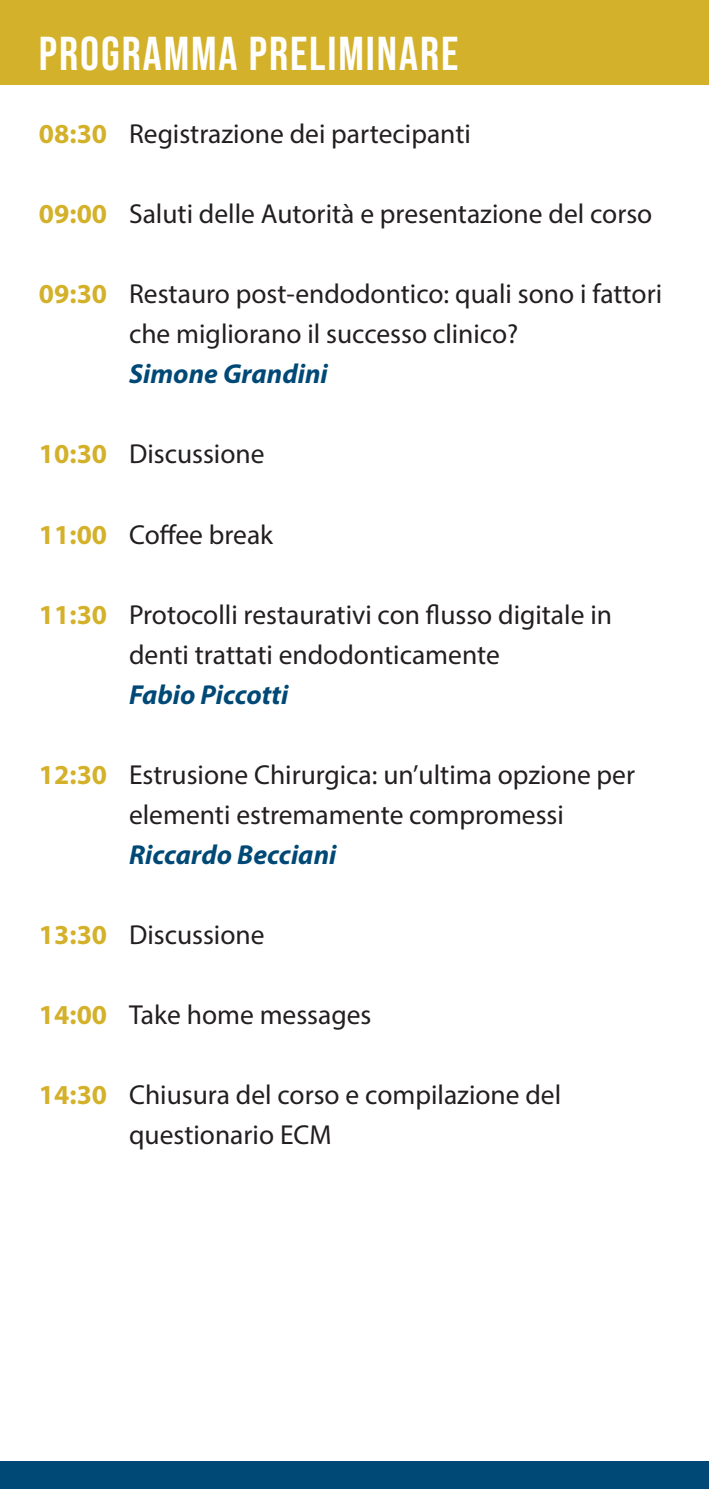
<style>
.page{position:relative;width:709px;height:1489px;background:#fff}
.page>*{position:absolute;margin:0;border:0;box-sizing:border-box;transform-origin:0 0}
.t1{font:700 47.5px "Bebas Neue Pro";letter-spacing:.04em;color:#fff}
.t2{font:27.5px/40px "Myriad Pro";color:#231f20}
.t3{font:italic 700 27.5px "Myriad Pro";color:#004976}
.s1{font-weight:700;color:#d4b12a}
</style>
<div class="page">
<div style="left:0;top:0;width:709px;height:85px;background:#d4b12a"></div>
<div style="left:0;top:1460px;width:709px;height:28px;background:#004976"></div>
<p class="t1" style="left:39px;top:27px;width:420px">PROGRAMMA PRELIMINARE</p>
<p class="t2" style="left:39px;top:114px;width:433px"><span class="s1">08:30</span> Registrazione dei partecipanti</p>
<p class="t2" style="left:39px;top:194px;width:615px"><span class="s1">09:00</span> Saluti delle Autorità e presentazione del corso</p>
<p class="t2" style="left:129px;top:274px;width:534px;text-indent:-90px"><span class="s1">09:30</span> Restauro post-endodontico: quali sono i fattori che migliorano il successo clinico?</p>
<p class="t3" style="left:129px;top:356px;width:200px">Simone Grandini</p>
<p class="t2" style="left:39px;top:434px;width:227px"><span class="s1">10:30</span> Discussione</p>
<p class="t2" style="left:39px;top:514px;width:236px"><span class="s1">11:00</span> Coffee break</p>
<p class="t2" style="left:129px;top:594px;width:484px;text-indent:-90px"><span class="s1">11:30</span> Protocolli restaurativi con flusso digitale in denti trattati endodonticamente</p>
<p class="t3" style="left:129px;top:676px;width:161px">Fabio Piccotti</p>
<p class="t2" style="left:129px;top:754px;width:507px;text-indent:-90px"><span class="s1">12:30</span> Estrusione Chirurgica: un’ultima opzione per elementi estremamente compromessi</p>
<p class="t3" style="left:129px;top:836px;width:209px">Riccardo Becciani</p>
<p class="t2" style="left:39px;top:914px;width:227px"><span class="s1">13:30</span> Discussione</p>
<p class="t2" style="left:39px;top:994px;width:334px"><span class="s1">14:00</span> Take home messages</p>
<p class="t2" style="left:129px;top:1074px;width:434px;text-indent:-90px"><span class="s1">14:30</span> Chiusura del corso e compilazione del questionario ECM</p>
</div>
